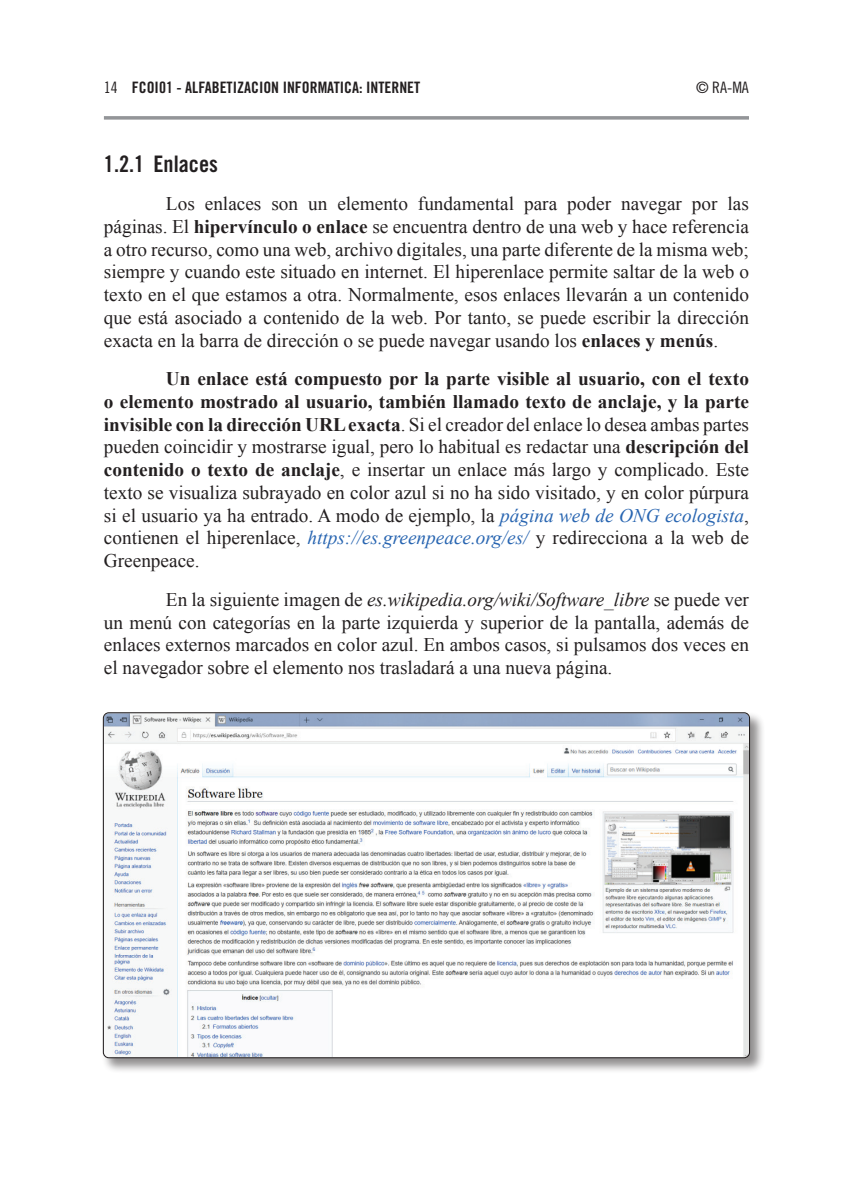
<style>
.page{position:relative;width:854px;height:1204px;background:#fff}
.page>*{position:absolute;margin:0;border:0;box-sizing:border-box;transform-origin:0 0}
.t1{font:22.75px "Trade Gothic LT Std Bd Cn 20";color:#231f20}
.t2{font:19.25px/22.8px "Times New Roman";color:#231f20;text-align:justify}
.t3{font:15.75px "Trade Gothic LT Std Bd Cn 20";color:#231f20}
.t4{font:15.75px "Trade Gothic LT Std Cn 18";color:#231f20}
.s1{font-family:"Trade Gothic LT Std Cn 18"}
.s2{font-weight:700}
.s3{font-style:italic;color:#2865b1}
.s4{font-style:italic}
</style>
<div class="page">
<svg style="left:104px;top:116px;width:645px;height:4px;fill:#989a9d"></svg>
<div style="left:102px;top:711px;width:663px;height:362px;background:#231f20;opacity:.5"></div>
<img style="left:104px;top:713px;width:645px;height:344px">
<p class="t3" style="left:104px;top:78px;width:318px"><span class="s1">14</span> FCOI01 - ALFABETIZACION INFORMATICA: INTERNET</p>
<p class="t4" style="left:696px;top:78px;width:54px">© RA-MA</p>
<p class="t1" style="left:104px;top:150px;width:116px">1.2.1 Enlaces</p>
<p class="t2" style="left:104px;top:192px;width:646px;text-indent:62px">Los enlaces son un elemento fundamental para poder navegar por las páginas. El <span class="s2">hipervínculo o enlace</span> se encuentra dentro de una web y hace referencia a otro recurso, como una web, archivo digitales, una parte diferente de la misma web; siempre y cuando este situado en internet. El hiperenlace permite saltar de la web o texto en el que estamos a otra. Normalmente, esos enlaces llevarán a un contenido que está asociado a contenido de la web. Por tanto, se puede escribir la dirección exacta en la barra de dirección o se puede navegar usando los <span class="s2">enlaces y menús</span>.</p>
<p class="t2" style="left:104px;top:367px;width:646px;text-indent:62px"><span class="s2">Un enlace está compuesto por la parte visible al usuario, con el texto o elemento mostrado al usuario, también llamado texto de anclaje, y la parte invisible con la dirección URL exacta</span>. Si el creador del enlace lo desea ambas partes pueden coincidir y mostrarse igual, pero lo habitual es redactar una <span class="s2">descripción del contenido o texto de anclaje</span>, e insertar un enlace más largo y complicado. Este texto se visualiza subrayado en color azul si no ha sido visitado, y en color púrpura si el usuario ya ha entrado. A modo de ejemplo, la <span class="s3">página web de ONG ecologista</span>, contienen el hiperenlace, <span class="s3">https://es.greenpeace.org/es/</span> y redirecciona a la web de Greenpeace.</p>
<p class="t2" style="left:104px;top:587px;width:646px;text-indent:62px">En la siguiente imagen de <span class="s4">es.wikipedia.org/wiki/Software_libre</span> se puede ver un menú con categorías en la parte izquierda y superior de la pantalla, además de enlaces externos marcados en color azul. En ambos casos, si pulsamos dos veces en el navegador sobre el elemento nos trasladará a una nueva página.</p>
</div>
